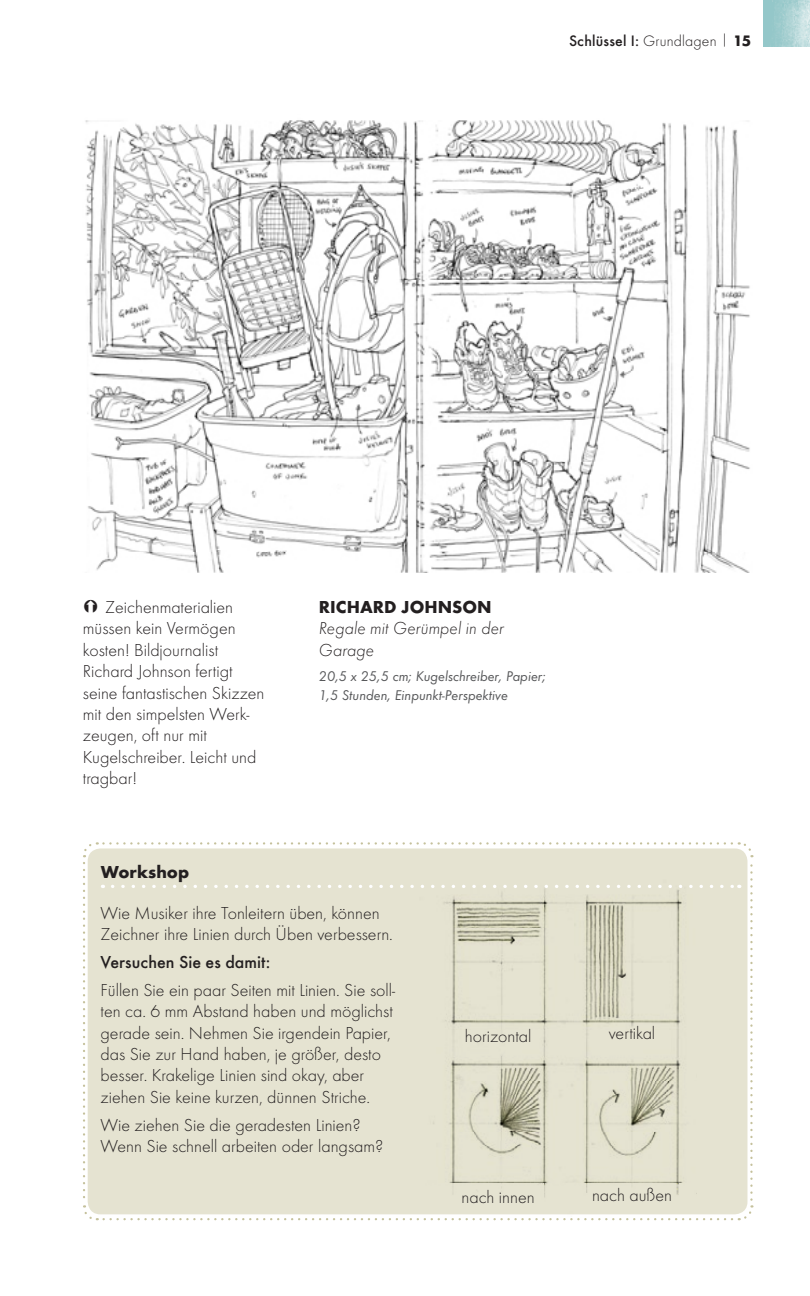
<style>
.page{position:relative;width:810px;height:1296px;background:#fff}
.page>*{position:absolute;margin:0;border:0;box-sizing:border-box;transform-origin:0 0}
.SIDEBAR_TXT{font:300 18px/21.4px "Futura T";color:#231f20}
.Caption_Txt{font:300 18px "Futura T";color:#231f20}
.Caption_Txt_Italic{font:italic 300 18px/21.4px "Futura T";color:#231f20}
.SIDEBAR_TXT-2{font:500 18px "Futura T";color:#231f20}
.Caption_name_head{font:700 18px "Futura T";color:#231f20}
.SIDEBAR_B_HEAD{font:700 18px "Futura T";color:#231f20}
.RUNNING_HEAD{font:500 15.75px "Futura T";letter-spacing:.01em;color:#231f20}
.Caption_spec_Txt{font:italic 14.62px/19.1px "Futura T";color:#57585a}
.s1{font-weight:300}
.s2{font-weight:700}
</style>
<div class="page">
<img style="left:763px;top:0;width:47px;height:47px">
<img style="left:85px;top:120px;width:665px;height:452px">
<svg style="left:83px;top:842px;width:671px;height:379px;background:#e3e1cf"></svg>
<p class="RUNNING_HEAD" style="left:569px;top:31px;width:184px">Schlüssel I: <span class="s1">Grundlagen |</span> <span class="s2">15</span></p>
<p class="SIDEBAR_TXT" style="left:83px;top:596px;width:183px;text-indent:22px">Zeichenmaterialien müssen kein Vermögen kosten! Bildjournalist<br>Richard Johnson fertigt seine fantastischen Skizzen mit den simpelsten Werk&shy;zeugen, oft nur mit<br>Kugelschreiber. Leicht und tragbar!</p>
<p class="Caption_name_head" style="left:319px;top:596px;width:174px">RICHARD JOHNSON</p>
<p class="Caption_Txt_Italic" style="left:319px;top:617px;width:187px">Regale mit Gerümpel in der<br>Garage</p>
<p class="Caption_spec_Txt" style="left:319px;top:667px;width:229px">20,5 x 25,5 cm; Kugelschreiber, Papier;<br>1,5 Stunden, Einpunkt-Perspektive</p>
<p class="SIDEBAR_B_HEAD" style="left:101px;top:862px;width:90px">Workshop</p>
<p class="SIDEBAR_TXT" style="left:101px;top:902px;width:294px">Wie Musiker ihre Tonleitern üben, können<br>Zeichner ihre Linien durch Üben verbessern.</p>
<p class="SIDEBAR_TXT-2" style="left:101px;top:952px;width:171px">Versuchen Sie es damit:</p>
<p class="SIDEBAR_TXT" style="left:101px;top:979px;width:296px">Füllen Sie ein paar Seiten mit Linien. Sie soll&shy;ten ca. 6 mm Abstand haben und möglichst gerade sein. Nehmen Sie irgendein Papier, das Sie zur Hand haben, je größer, desto besser. Krakelige Linien sind okay, aber ziehen Sie keine kurzen, dünnen Striche.</p>
<p class="SIDEBAR_TXT" style="left:101px;top:1114px;width:284px">Wie ziehen Sie die geradesten Linien?<br>Wenn Sie schnell arbeiten oder langsam?</p>
<p class="Caption_Txt" style="left:465px;top:1025px;width:68px">horizontal</p>
<p class="Caption_Txt" style="left:461px;top:1186px;width:75px">nach innen</p>
<p class="Caption_Txt" style="left:609px;top:1023px;width:48px">vertikal</p>
<p class="Caption_Txt" style="left:592px;top:1184px;width:82px">nach außen</p>
</div>
